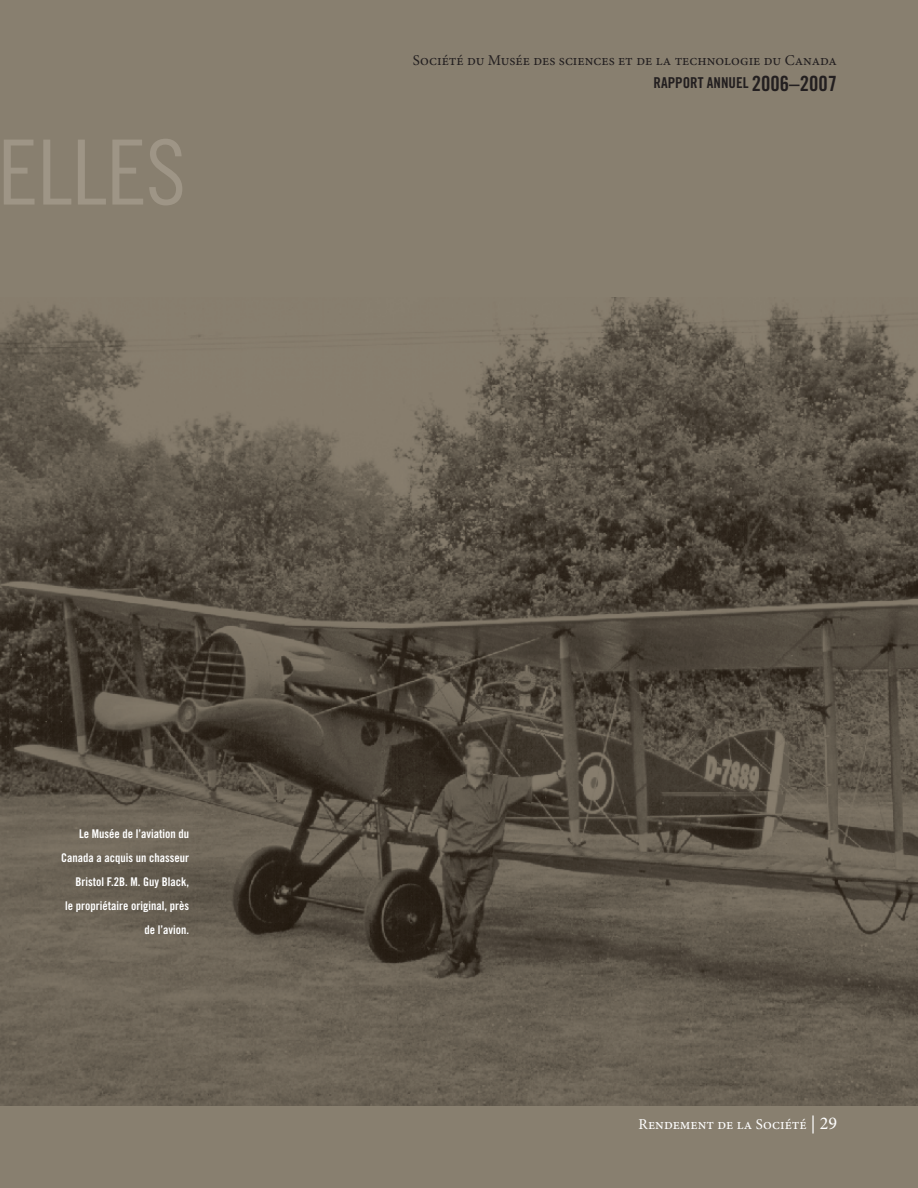
<style>
.page{position:relative;width:918px;height:1188px;background:#887f6f}
.page>*{position:absolute;margin:0;border:0;box-sizing:border-box;transform-origin:0 0}
.t1{font:90px "Trade Gothic Cond Eighteen";letter-spacing:-.005em;color:#9e9586}
.t2{font:21px "Trade Gothic Bold Cond Twenty";color:#231f20}
.t3{font:15px "Minion Pro";color:#231f20}
.t4{font:15px "Minion Pro";color:#fff}
.t5{font:15px "Trade Gothic Bold Cond Twenty";color:#231f20}
.t6{font:12px/24px "Trade Gothic Bold Cond Twenty";color:#fff;text-align:right}
.s1{font-size:18px}
</style>
<div class="page">
<img style="left:0;top:297px;width:918px;height:809px">
<h1 class="t1" style="left:-2px;top:119px;width:183px">ELLES</h1>
<p class="t3" style="left:413px;top:50px;width:426px">Société du Musée des sciences et de la technologie du Canada</p>
<p class="t5" style="left:654px;top:74px;width:16px">RAPPO</p>
<p class="t5" style="left:690px;top:74px;width:25px">RT ANNUEL</p>
<h2 class="t2" style="left:752px;top:71px;width:87px">2006–2007</h2>
<p class="t6" style="left:61px;top:821px;width:129px">Le Musée de l’aviation du<br>Canada a acquis un chasseur<br>Bristol F.2B. M. Guy Black,<br>le propriétaire original, près de l’avion.</p>
<p class="t4" style="left:639px;top:1114px;width:191px">Rendement de la Société <span class="s1">| 29</span></p>
</div>
